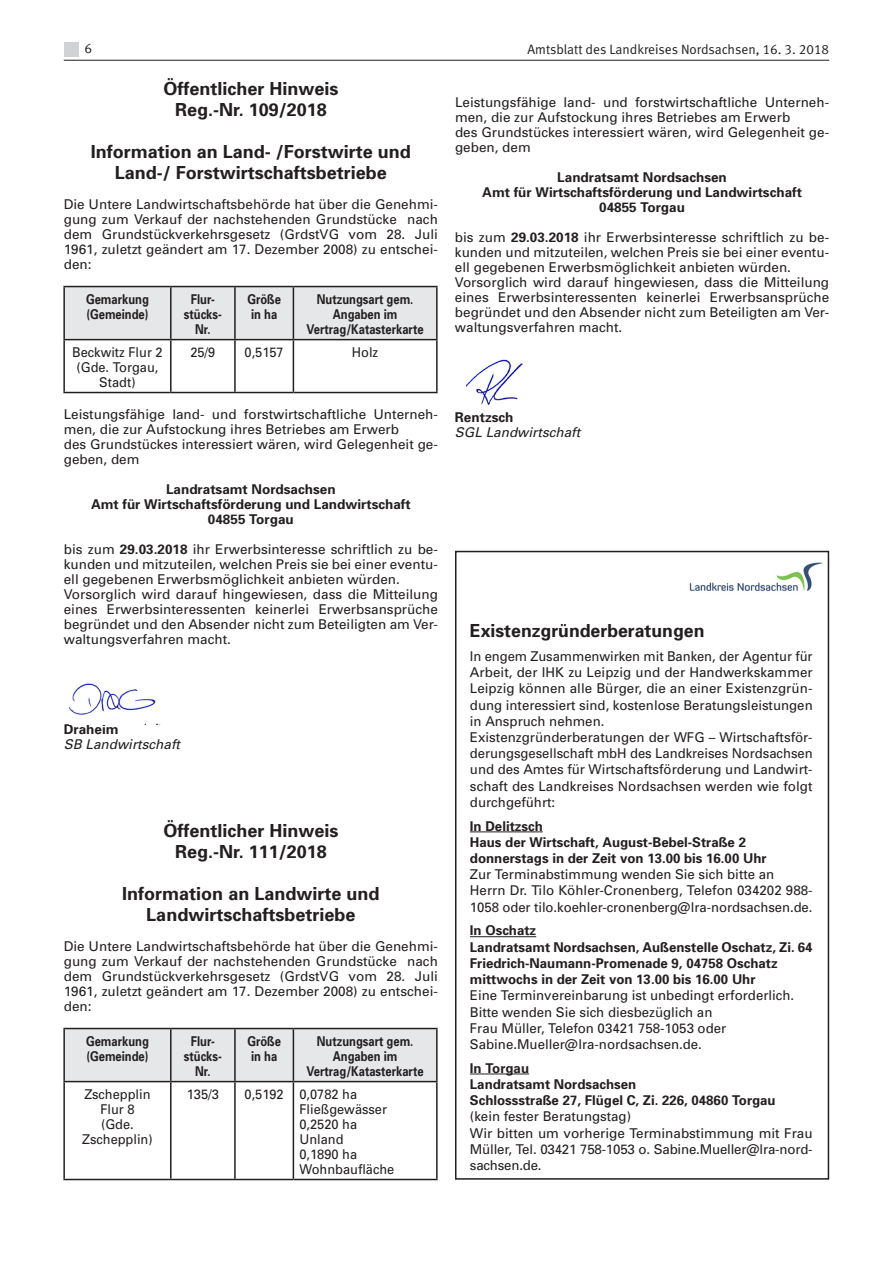
<style>
.page{position:relative;width:893px;height:1263px;background:#fff}
.page>*{position:absolute;margin:0;border:0;box-sizing:border-box;transform-origin:0 0}
.t1{font:700 18px/21px "Univers";color:#231f20;text-align:center}
.t2{font:13.5px/15px "Univers";color:#231f20}
.t3{font:700 13.5px/16.2px "Univers";color:#231f20}
.t4{font:13.5px/16.2px "Univers";color:#231f20;scale:.96 1}
.t5{font:700 13.5px/15px "Univers";color:#231f20;scale:.83 1}
.t6{font:13.5px/15px "Univers";color:#231f20;text-align:center;scale:.95 1}
.t7{font:13.5px "Meta Normal LF";color:#231f20}
.t8{font:italic 13.5px "Univers";color:#231f20}
.s1{font-weight:700}
</style>
<div class="page">
<hr style="left:64px;top:60px;width:765px;height:1px;background:#231f20">
<div style="left:64px;top:43px;width:15px;height:14px;background:#d1d2d4"></div>
<div style="left:65px;top:287px;width:371px;height:52px;background:#e6e7e9"></div>
<hr style="left:63px;top:286px;width:108px;height:1px;background:#231f20">
<hr style="left:63px;top:287px;width:2px;height:52px;background:#231f20">
<hr style="left:171px;top:286px;width:64px;height:1px;background:#231f20">
<hr style="left:170px;top:287px;width:2px;height:52px;background:#231f20">
<hr style="left:235px;top:286px;width:58px;height:1px;background:#231f20">
<hr style="left:234px;top:287px;width:2px;height:52px;background:#231f20">
<hr style="left:293px;top:286px;width:145px;height:1px;background:#231f20">
<hr style="left:293px;top:287px;width:1px;height:52px;background:#231f20">
<hr style="left:436px;top:287px;width:2px;height:52px;background:#231f20">
<hr style="left:63px;top:339px;width:108px;height:1px;background:#231f20">
<hr style="left:63px;top:340px;width:2px;height:52px;background:#231f20">
<hr style="left:171px;top:339px;width:64px;height:1px;background:#231f20">
<hr style="left:170px;top:340px;width:2px;height:52px;background:#231f20">
<hr style="left:235px;top:339px;width:58px;height:1px;background:#231f20">
<hr style="left:234px;top:340px;width:2px;height:52px;background:#231f20">
<hr style="left:293px;top:339px;width:145px;height:1px;background:#231f20">
<hr style="left:293px;top:340px;width:1px;height:52px;background:#231f20">
<hr style="left:436px;top:340px;width:2px;height:52px;background:#231f20">
<hr style="left:63px;top:392px;width:108px;height:1px;background:#231f20">
<hr style="left:171px;top:392px;width:64px;height:1px;background:#231f20">
<hr style="left:235px;top:392px;width:58px;height:1px;background:#231f20">
<hr style="left:293px;top:392px;width:145px;height:1px;background:#231f20">
<div style="left:65px;top:1029px;width:371px;height:52px;background:#e6e7e9"></div>
<hr style="left:63px;top:1028px;width:108px;height:1px;background:#231f20">
<hr style="left:63px;top:1029px;width:2px;height:52px;background:#231f20">
<hr style="left:171px;top:1028px;width:64px;height:1px;background:#231f20">
<hr style="left:170px;top:1029px;width:2px;height:52px;background:#231f20">
<hr style="left:235px;top:1028px;width:58px;height:1px;background:#231f20">
<hr style="left:234px;top:1029px;width:2px;height:52px;background:#231f20">
<hr style="left:293px;top:1028px;width:145px;height:1px;background:#231f20">
<hr style="left:293px;top:1029px;width:1px;height:52px;background:#231f20">
<hr style="left:436px;top:1029px;width:2px;height:52px;background:#231f20">
<hr style="left:63px;top:1081px;width:108px;height:1px;background:#231f20">
<hr style="left:63px;top:1082px;width:2px;height:97px;background:#231f20">
<hr style="left:171px;top:1081px;width:64px;height:1px;background:#231f20">
<hr style="left:170px;top:1082px;width:2px;height:97px;background:#231f20">
<hr style="left:235px;top:1081px;width:58px;height:1px;background:#231f20">
<hr style="left:234px;top:1082px;width:2px;height:97px;background:#231f20">
<hr style="left:293px;top:1081px;width:145px;height:1px;background:#231f20">
<hr style="left:293px;top:1082px;width:1px;height:97px;background:#231f20">
<hr style="left:436px;top:1082px;width:2px;height:97px;background:#231f20">
<hr style="left:63px;top:1179px;width:108px;height:1px;background:#231f20">
<hr style="left:171px;top:1179px;width:64px;height:1px;background:#231f20">
<hr style="left:235px;top:1179px;width:58px;height:1px;background:#231f20">
<hr style="left:293px;top:1179px;width:145px;height:1px;background:#231f20">
<img style="left:70px;top:683px;width:89px;height:41px">
<img style="left:467px;top:360px;width:56px;height:45px">
<img style="left:689px;top:562px;width:134px;height:30px">
<div style="left:455px;top:551px;width:374px;height:629px;border:2px solid #231f20"></div>
<hr style="left:470px;top:831px;width:73px;height:1px;background:#231f20">
<hr style="left:470px;top:936px;width:66px;height:1px;background:#231f20">
<hr style="left:470px;top:1073px;width:59px;height:1px;background:#231f20">
<p class="t7" style="left:85px;top:41px;width:9px">6</p>
<p class="t7" style="left:527px;top:41px;width:303px">Amtsblatt des Landkreises Nordsachsen, 16. 3. 2018</p>
<h1 class="t1" style="left:163px;top:78px;width:177px">Öffentlicher Hinweis<br>Reg.-Nr. 109/2018</h1>
<h1 class="t1" style="left:91px;top:141px;width:322px">Information an Land- /Forstwirte und<br>Land-/ Forstwirtschaftsbetriebe</h1>
<p class="t2" style="left:64px;top:197px;width:376px;text-align:justify">Die Untere Landwirtschaftsbehörde hat über die Genehmi&shy;gung zum Verkauf der nachstehenden Grundstücke nach dem Grundstückverkehrsgesetz (GrdstVG vom 28. Juli 1961, zuletzt geändert am 17. Dezember 2008) zu entschei&shy;den:</p>
<p class="t2" style="left:455px;top:94px;width:376px">Leistungsfähige land- und forstwirtschaftliche Unterneh&shy;men, die zur Aufstockung ihres Betriebes am Erwerb<br>des Grundstückes interessiert wären, wird Gelegenheit ge&shy;geben, dem</p>
<p class="t3" style="left:482px;top:169px;width:321px;line-height:15px;text-align:center">Landratsamt Nordsachsen<br>Amt für Wirtschaftsförderung und Landwirtschaft<br>04855 Torgau</p>
<p class="t2" style="left:455px;top:229px;width:376px">bis zum <span class="s1">29.03.2018</span> ihr Erwerbsinteresse schriftlich zu be&shy;kunden und mitzuteilen, welchen Preis sie bei einer eventu&shy;ell gegebenen Erwerbsmöglichkeit anbieten würden.<br>Vorsorglich wird darauf hingewiesen, dass die Mitteilung eines Erwerbsinteressenten keinerlei Erwerbsansprüche begründet und den Absender nicht zum Beteiligten am Ver&shy;waltungsverfahren macht.</p>
<p class="t5" style="left:86px;top:291px;width:77px">Gemarkung (Gemeinde)</p>
<p class="t5" style="left:184px;top:291px;width:47px;text-align:center">Flur&shy;stücks-<br>Nr.</p>
<p class="t5" style="left:247px;top:291px;width:42px">Größe in ha</p>
<p class="t5" style="left:307px;top:291px;width:142px;text-align:center">Nutzungsart gem.<br>Angaben im<br>Vertrag/Katasterkarte</p>
<p class="t6" style="left:72px;top:344px;width:97px">Beckwitz Flur 2 (Gde. Torgau,<br>Stadt)</p>
<p class="t6" style="left:190px;top:344px;width:28px">25/9</p>
<p class="t6" style="left:245px;top:344px;width:43px">0,5157</p>
<p class="t6" style="left:352px;top:344px;width:29px">Holz</p>
<p class="t2" style="left:64px;top:407px;width:376px">Leistungsfähige land- und forstwirtschaftliche Unterneh&shy;men, die zur Aufstockung ihres Betriebes am Erwerb<br>des Grundstückes interessiert wären, wird Gelegenheit ge&shy;geben, dem</p>
<p class="t3" style="left:91px;top:481px;width:321px;line-height:15px;text-align:center">Landratsamt Nordsachsen<br>Amt für Wirtschaftsförderung und Landwirtschaft<br>04855 Torgau</p>
<p class="t2" style="left:64px;top:542px;width:376px">bis zum <span class="s1">29.03.2018</span> ihr Erwerbsinteresse schriftlich zu be&shy;kunden und mitzuteilen, welchen Preis sie bei einer eventu&shy;ell gegebenen Erwerbsmöglichkeit anbieten würden.<br>Vorsorglich wird darauf hingewiesen, dass die Mitteilung eines Erwerbsinteressenten keinerlei Erwerbsansprüche begründet und den Absender nicht zum Beteiligten am Ver&shy;waltungsverfahren macht.</p>
<p class="t3" style="left:64px;top:721px;width:56px">Draheim</p>
<p class="t8" style="left:64px;top:736px;width:118px">SB Landwirtschaft</p>
<h1 class="t1" style="left:163px;top:819px;width:177px">Öffentlicher Hinweis<br>Reg.-Nr. 111/2018</h1>
<h1 class="t1" style="left:122px;top:882px;width:259px">Information an Landwirte und<br>Landwirtschaftsbetriebe</h1>
<p class="t2" style="left:64px;top:938px;width:376px;text-align:justify">Die Untere Landwirtschaftsbehörde hat über die Genehmi&shy;gung zum Verkauf der nachstehenden Grundstücke nach dem Grundstückverkehrsgesetz (GrdstVG vom 28. Juli 1961, zuletzt geändert am 17. Dezember 2008) zu entschei&shy;den:</p>
<p class="t5" style="left:86px;top:1033px;width:77px">Gemarkung (Gemeinde)</p>
<p class="t5" style="left:184px;top:1033px;width:47px;text-align:center">Flur&shy;stücks-<br>Nr.</p>
<p class="t5" style="left:247px;top:1033px;width:42px">Größe in ha</p>
<p class="t5" style="left:307px;top:1033px;width:142px;text-align:center">Nutzungsart gem.<br>Angaben im<br>Vertrag/Katasterkarte</p>
<p class="t6" style="left:82px;top:1086px;width:76px">Zschepplin<br>Flur 8<br>(Gde.<br>Zschepplin)</p>
<p class="t6" style="left:187px;top:1086px;width:35px">135/3</p>
<p class="t6" style="left:299px;top:1086px;width:102px;text-align:left;text-indent:-55px">0,5192 0,0782 ha<br>Fließgewässer<br>0,2520 ha<br>Unland<br>0,1890 ha<br>Wohnbaufläche</p>
<p class="t3" style="left:455px;top:408px;width:60px">Rentzsch</p>
<p class="t8" style="left:455px;top:423px;width:127px">SGL Landwirtschaft</p>
<h1 class="t1" style="left:470px;top:620px;width:236px">Existenzgründerberatungen</h1>
<p class="t4" style="left:470px;top:648px;width:359px">In engem Zusammenwirken mit Banken, der Agentur für Arbeit, der IHK zu Leipzig und der Handwerkskammer Leipzig können alle Bürger, die an einer Existenzgrün&shy;dung interessiert sind, kostenlose Beratungsleistungen in Anspruch nehmen.<br>Existenzgründerberatungen der WFG – Wirtschaftsför&shy;derungsgesellschaft mbH des Landkreises Nordsachsen und des Amtes für Wirtschaftsförderung und Landwirt&shy;schaft des Landkreises Nordsachsen werden wie folgt durchgeführt:</p>
<p class="t3" style="left:470px;top:817px;width:298px">In Delitzsch<br>Haus der Wirtschaft, August-Bebel-Straße 2 donnerstags in der Zeit von 13.00 bis 16.00 Uhr</p>
<p class="t2" style="left:470px;top:866px;width:344px;line-height:16.2px">Zur Terminabstimmung wenden Sie sich bitte an<br>Herrn Dr. Tilo Köhler-Cronenberg, Telefon 034202 988-<br>1058 oder tilo.koehler-cronenberg@lra-nordsachsen.de.</p>
<p class="t3" style="left:470px;top:922px;width:344px">In Oschatz<br>Landratsamt Nordsachsen, Außenstelle Oschatz, Zi. 64<br>Friedrich-Naumann-Promenade 9, 04758 Oschatz mittwochs in der Zeit von 13.00 bis 16.00 Uhr</p>
<p class="t2" style="left:470px;top:987px;width:326px;line-height:16.2px">Eine Terminvereinbarung ist unbedingt erforderlich.<br>Bitte wenden Sie sich diesbezüglich an<br>Frau Müller, Telefon 03421 758-1053 oder Sabine.Mueller@lra-nordsachsen.de.</p>
<p class="t3" style="left:470px;top:1059px;width:307px">In Torgau<br>Landratsamt Nordsachsen<br>Schlossstraße 27, Flügel C, Zi. 226, 04860 Torgau</p>
<p class="t2" style="left:470px;top:1108px;width:344px;line-height:16.2px">(kein fester Beratungstag)<br>Wir bitten um vorherige Terminabstimmung mit Frau Müller, Tel. 03421 758-1053 o. Sabine.Mueller@lra-nord&shy;sachsen.de.</p>
</div>
